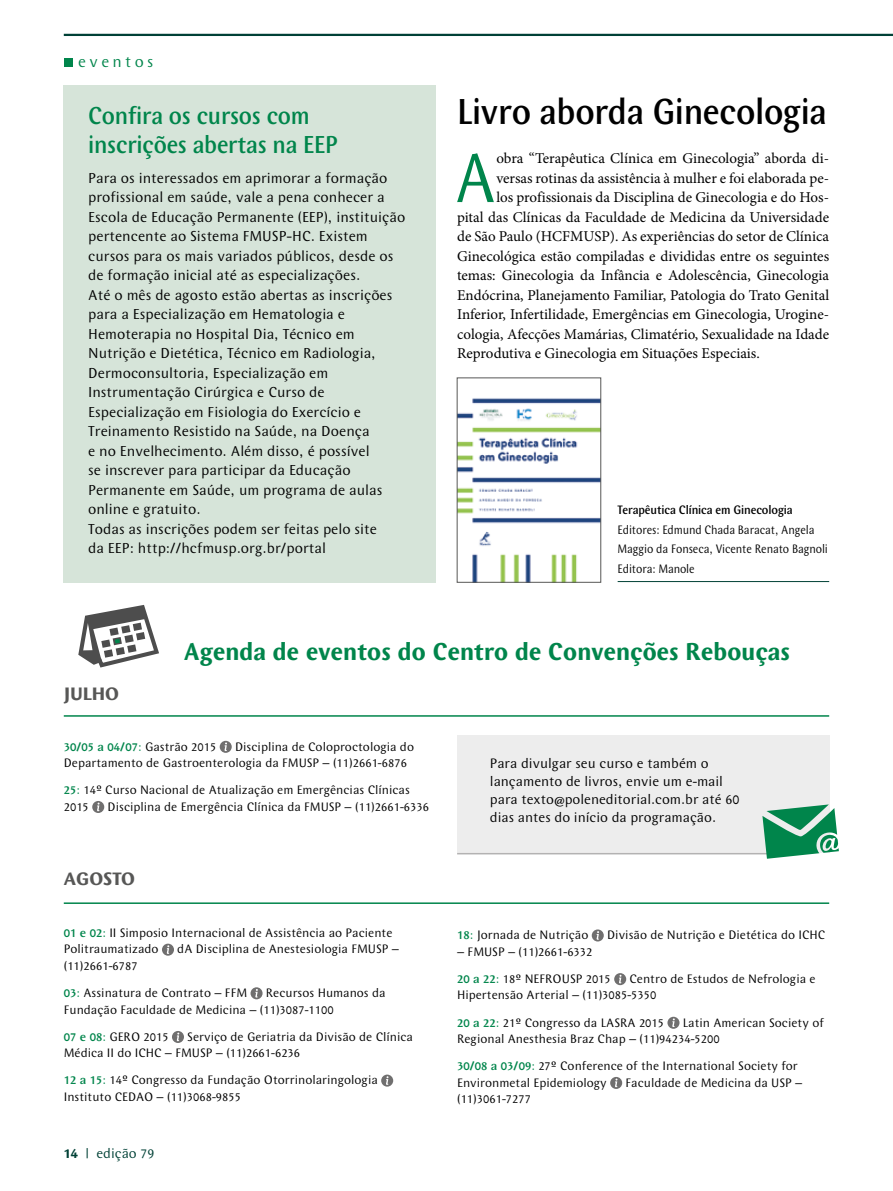
<style>
.page{position:relative;width:893px;height:1191px;background:#fff}
.page>*{position:absolute;margin:0;border:0;box-sizing:border-box;transform-origin:0 0}
.t1{font:73.5px "Wunderlich Normal";color:#00854b;scale:.9 1}
.t2{font:500 37.5px "Wunderlich";letter-spacing:-.01em;color:#000;scale:.9 1}
.t3{font:700 25.5px "Wunderlich";letter-spacing:.01em;color:#00854b;scale:.92 1}
.t4{font:500 25.5px/29.2px "Wunderlich";letter-spacing:-.01em;color:#00854b;scale:.9 1}
.t5{font:700 18.75px "Wunderlich";color:#575756}
.t6{font:16.5px "Wunderlich Normal";letter-spacing:.2em;color:#00854b}
.t7{font:15px/19.5px "Wunderlich Normal";color:#000}
.t8{font:15px "Minion Pro";color:#000}
.t9{font:14.25px/18px "Wunderlich";color:#000}
.t10{font:14.25px "Wunderlich";color:#004136}
.t11{font:12.75px/16.5px "Wunderlich";color:#000}
.t12{font:12.75px/19.5px "Wunderlich";color:#000;scale:.9 1}
.t13{font:500 12.75px "Wunderlich";letter-spacing:-.01em;color:#000;scale:.9 1}
.t14{font:500 12.75px "Wunderlich";color:#00854b}
.s1{font-weight:500;color:#00854b}
.s2{color:#00854b}
.s3{font-weight:400}
.s4{font-weight:400;color:#000}
.s5{font-weight:700}
</style>
<div class="page">
<div style="left:64px;top:58px;width:9px;height:9px;background:#00854b"></div>
<hr style="left:64px;top:34px;width:829px;height:2px;background:#004136">
<hr style="left:64px;top:715px;width:765px;height:1px;background:#00854b">
<hr style="left:64px;top:902px;width:765px;height:2px;background:#00854b">
<svg style="left:78px;top:605px;width:81px;height:63px"></svg>
<svg style="left:220px;top:741px;width:12px;height:12px"></svg>
<svg style="left:92px;top:801px;width:12px;height:12px"></svg>
<svg style="left:162px;top:943px;width:12px;height:12px"></svg>
<svg style="left:251px;top:987px;width:12px;height:12px"></svg>
<svg style="left:172px;top:1031px;width:12px;height:12px"></svg>
<svg style="left:381px;top:1074px;width:12px;height:12px"></svg>
<div style="left:457px;top:735px;width:372px;height:118px;background:#ededed"></div>
<hr style="left:457px;top:853px;width:337px;height:1px;background:#b3b2b2">
<svg style="left:762px;top:804px;width:77px;height:54px"></svg>
<svg style="left:592px;top:929px;width:12px;height:12px"></svg>
<svg style="left:614px;top:973px;width:12px;height:12px"></svg>
<svg style="left:667px;top:1016px;width:12px;height:12px"></svg>
<svg style="left:610px;top:1077px;width:12px;height:12px"></svg>
<div style="left:64px;top:85px;width:372px;height:497px;background:#d6e4d9"></div>
<hr style="left:618px;top:581px;width:211px;height:1px;background:#004136">
<img style="left:459px;top:398px;width:140px;height:182px">
<div style="left:457px;top:378px;width:144px;height:204px;border:1px solid #575756"></div>
<p class="t6" style="left:78px;top:53px;width:77px">eventos</p>
<h3 class="t4" style="left:88px;top:101px;width:279px">Confira os cursos com inscrições abertas na EEP</h3>
<p class="t7" style="left:88px;top:168px;width:319px">Para os interessados em aprimorar a formação profissional em saúde, vale a pena conhecer a Escola de Educação Permanente (EEP), instituição pertencente ao Sistema FMUSP-HC. Existem cursos para os mais variados públicos, desde os de formação inicial até as especializações.<br>Até o mês de agosto estão abertas as inscrições para a Especialização em Hematologia e Hemoterapia no Hospital Dia, Técnico em Nutrição e Dietética, Técnico em Radiologia, Dermoconsultoria, Especialização em Instrumentação Cirúrgica e Curso de Especialização em Fisiologia do Exercício e Treinamento Resistido na Saúde, na Doença<br>e no Envelhecimento. Além disso, é possível<br>se inscrever para participar da Educação Permanente em Saúde, um programa de aulas online e gratuito.<br>Todas as inscrições podem ser feitas pelo site<br>da EEP: http://hcfmusp.org.br/portal</p>
<h2 class="t2" style="left:457px;top:90px;width:412px">Livro aborda Ginecologia</h2>
<h1 class="t1" style="left:454px;top:137px;width:48px">A</h1>
<p class="t8" style="left:496px;top:148px;width:334px">obra “Terapêutica Clínica em Ginecologia” aborda di-</p>
<p class="t8" style="left:496px;top:168px;width:334px">versas rotinas da assistência à mulher e foi elaborada pe-</p>
<p class="t8" style="left:496px;top:187px;width:334px">los profissionais da Disciplina de Ginecologia e do Hos-</p>
<p class="t8" style="left:457px;top:207px;width:373px">pital das Clínicas da Faculdade de Medicina da Universidade</p>
<p class="t8" style="left:457px;top:226px;width:374px">de São Paulo (HCFMUSP). As experiências do setor de Clínica</p>
<p class="t8" style="left:457px;top:246px;width:374px">Ginecológica estão compiladas e divididas entre os seguintes</p>
<p class="t8" style="left:457px;top:265px;width:373px">temas: Ginecologia da Infância e Adolescência, Ginecologia</p>
<p class="t8" style="left:457px;top:285px;width:373px">Endócrina, Planejamento Familiar, Patologia do Trato Genital</p>
<p class="t8" style="left:457px;top:304px;width:374px">Inferior, Infertilidade, Emergências em Ginecologia, Urogine-</p>
<p class="t8" style="left:457px;top:324px;width:374px">cologia, Afecções Mamárias, Climatério, Sexualidade na Idade</p>
<p class="t8" style="left:457px;top:343px;width:304px">Reprodutiva e Ginecologia em Situações Especiais.</p>
<p class="t13" style="left:618px;top:503px;width:196px">Terapêutica Clínica em Ginecologia</p>
<p class="t12" style="left:618px;top:520px;width:235px">Editores: Edmund Chada Baracat, Angela<br>Maggio da Fonseca, Vicente Renato Bagnoli<br>Editora: Manole</p>
<h3 class="t5" style="left:64px;top:682px;width:57px">JULHO</h3>
<h3 class="t3" style="left:184px;top:637px;width:660px">Agenda de eventos do Centro de Convenções Rebouças</h3>
<p class="t11" style="left:64px;top:738px;width:352px;text-indent:171px">Disciplina de Coloproctologia do<br>Departamento de Gastroenterologia da FMUSP – (11)2661-6876</p>
<p class="t11" style="left:64px;top:782px;width:348px"><span class="s1">25</span><span class="s2">:</span> 14º Curso Nacional de Atualização em Emergências Clínicas<br>2015</p>
<p class="t14" style="left:64px;top:739px;width:154px">30/05 a 04/07<span class="s3">:</span> <span class="s4">Gastrão 2015</span></p>
<p class="t11" style="left:108px;top:798px;width:323px">Disciplina de Emergência Clínica da FMUSP – (11)2661-6336</p>
<h3 class="t5" style="left:64px;top:868px;width:73px">AGOSTO</h3>
<p class="t11" style="left:64px;top:924px;width:330px"><span class="s1">01 e 02</span><span class="s2">:</span> II Simposio Internacional de Assistência ao Paciente<br>Politraumatizado</p>
<p class="t11" style="left:177px;top:941px;width:223px">dA Disciplina de Anestesiologia FMUSP –</p>
<p class="t11" style="left:64px;top:952px;width:185px;line-height:27.2px">(11)2661-6787<br><span class="s1">03</span><span class="s2">:</span> Assinatura de Contrato – FFM</p>
<p class="t11" style="left:64px;top:984px;width:323px;text-indent:202px">Recursos Humanos da<br>Fundação Faculdade de Medicina – (11)3087-1100</p>
<p class="t11" style="left:64px;top:1028px;width:106px"><span class="s1">07 e 08</span><span class="s2">:</span> GERO 2015</p>
<p class="t11" style="left:64px;top:1028px;width:351px;text-indent:124px">Serviço de Geriatria da Divisão de Clínica<br>Médica II do ICHC – FMUSP – (11)2661-6236</p>
<p class="t11" style="left:64px;top:1072px;width:316px"><span class="s1">12 a 15</span><span class="s2">:</span> 14º Congresso da Fundação Otorrinolaringologia<br>Instituto CEDAO – (11)3068-9855</p>
<p class="t10" style="left:64px;top:1145px;width:92px"><span class="s5">14</span> | edição 79</p>
<p class="t9" style="left:490px;top:754px;width:251px">Para divulgar seu curso e também o lançamento de livros, envie um e-mail para texto@poleneditorial.com.br até 60 dias antes do início da programação.</p>
<p class="t11" style="left:457px;top:927px;width:133px"><span class="s1">18</span><span class="s2">:</span> Jornada de Nutrição</p>
<p class="t11" style="left:607px;top:927px;width:220px">Divisão de Nutrição e Dietética do ICHC</p>
<p class="t11" style="left:457px;top:938px;width:155px;line-height:27.2px">– FMUSP – (11)2661-6332<br><span class="s1">20 a 22</span><span class="s2">:</span> 18º NEFROUSP 2015</p>
<p class="t11" style="left:457px;top:970px;width:360px;text-indent:172px">Centro de Estudos de Nefrologia e<br>Hipertensão Arterial – (11)3085-5350</p>
<p class="t11" style="left:457px;top:1014px;width:209px"><span class="s1">20 a 22</span><span class="s2">:</span> 21º Congresso da LASRA 2015</p>
<p class="t11" style="left:457px;top:1014px;width:368px;text-indent:226px">Latin American Society of<br>Regional Anesthesia Braz Chap – (11)94234-5200</p>
<p class="t11" style="left:457px;top:1057px;width:342px"><span class="s1">30/08 a 03/09</span><span class="s2">:</span> 27º Conference of the International Society for<br>Environmetal Epidemiology</p>
<p class="t11" style="left:625px;top:1074px;width:178px">Faculdade de Medicina da USP –</p>
<p class="t11" style="left:457px;top:1090px;width:75px">(11)3061-7277</p>
</div>
